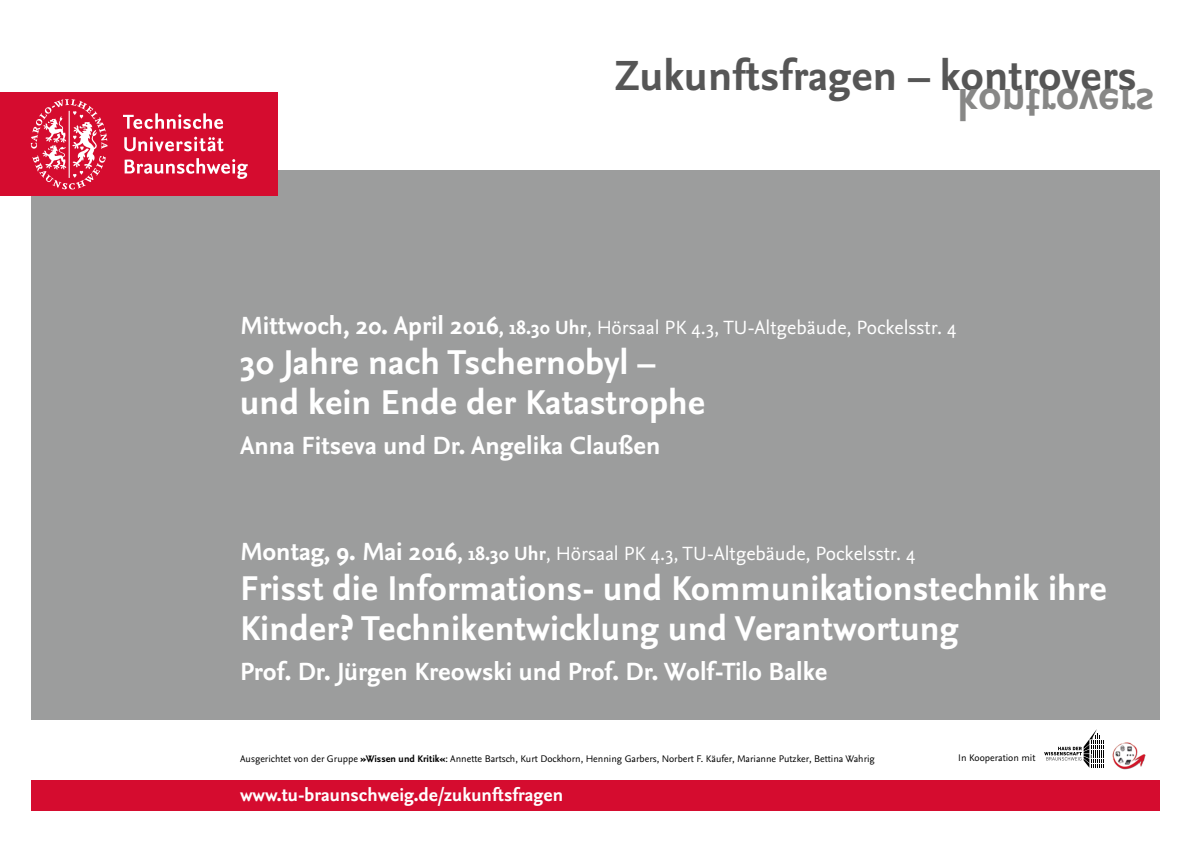
<style>
.page{position:relative;width:1191px;height:842px;background:#fff}
.page>*{position:absolute;margin:0;border:0;box-sizing:border-box;transform-origin:0 0}
.t1{font:700 44px "Nexus Sans Pro";color:#565656}
.t2{font:700 36px/40px "Nexus Sans Pro";color:#fff}
.t3{font:700 26px "Nexus Sans Pro";color:#fff}
.t4{font:20px "Nexus Sans Pro";color:#fff}
.t5{font:700 19px "Nexus Sans Pro";color:#fff}
.t6{font:10px "Nexus Sans Pro";color:#000}
.s1{font-weight:700;font-size:26px}
.s2{font-weight:700}
.s3{font-weight:700;font-size:21px}
</style>
<div class="page">
<div style="left:31px;top:170px;width:1128px;height:549px;background:#9c9d9d"></div>
<div style="left:0;top:93px;width:278px;height:103px;background:#d50c2f"></div>
<svg style="left:31px;top:99px;width:77px;height:91px"></svg>
<svg style="left:123px;top:113px;width:100px;height:16px"></svg>
<svg style="left:124px;top:137px;width:99px;height:14px"></svg>
<svg style="left:125px;top:158px;width:123px;height:21px"></svg>
<div style="left:31px;top:780px;width:1128px;height:31px;background:#d50c2f"></div>
<svg style="left:1044px;top:729px;width:58px;height:39px"></svg>
<img style="left:1112px;top:743px;width:33px;height:26px">
<h1 class="t1" style="left:614px;top:42px;width:524px">Zukunftsfragen – kontrovers</h1>
<h3 class="t4" style="left:240px;top:312px;width:717px"><span class="s1">Mittwoch, 20. April 2016</span><span class="s2">, 18.30 Uhr</span>, Hörsaal PK 4.3, TU-Altgebäude, Pockelsstr. 4</h3>
<h2 class="t2" style="left:240px;top:340px;width:467px">30 Jahre nach Tschernobyl – und kein Ende der Katastrophe</h2>
<h3 class="t3" style="left:240px;top:425px;width:422px">Anna Fitseva und Dr. Angelika Claußen</h3>
<h3 class="t4" style="left:240px;top:539px;width:677px"><span class="s1">Montag, 9. Mai 2016</span><span class="s3">,</span> <span class="s2">18.30 Uhr</span>, Hörsaal PK 4.3, TU-Altgebäude, Pockelsstr. 4</h3>
<h2 class="t2" style="left:240px;top:567px;width:868px">Frisst die Informations- und Kommunikationstechnik ihre<br>Kinder? Technikentwicklung und Verantwortung</h2>
<h3 class="t3" style="left:240px;top:652px;width:589px">Prof. Dr. Jürgen Kreowski und Prof. Dr. Wolf-Tilo Balke</h3>
<p class="t6" style="left:240px;top:751px;width:636px">Ausgerichtet von der Gruppe <span class="s2">»Wissen und Kritik«</span>: Annette Bartsch, Kurt Dockhorn, Henning Garbers, Norbert F. Käufer, Marianne Putzker, Bettina Wahrig</p>
<p class="t6" style="left:958px;top:750px;width:79px">In Kooperation mit</p>
<h3 class="t5" style="left:240px;top:780px;width:325px">www.tu-braunschweig.de/zukunftsfragen</h3>
</div>
